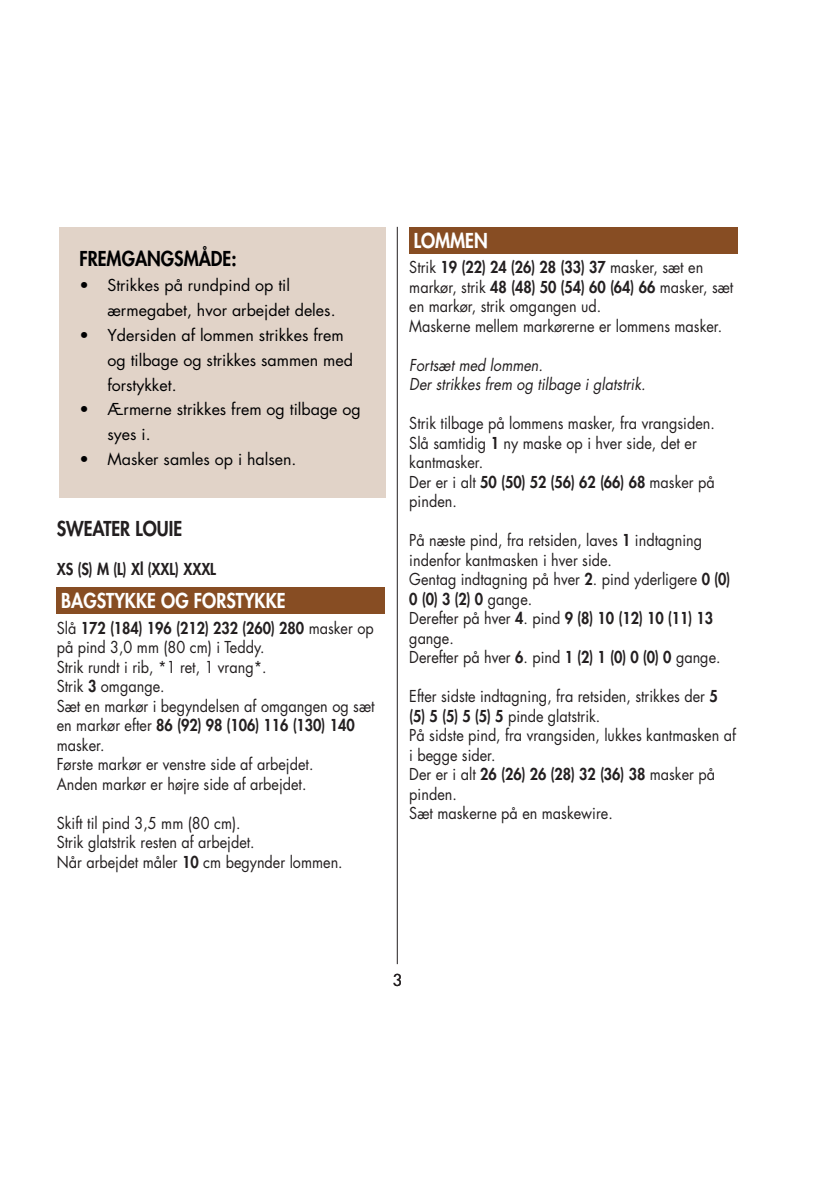
<style>
.page{position:relative;width:840px;height:1191px;background:#fff}
.page>*{position:absolute;margin:0;border:0;box-sizing:border-box;transform-origin:0 0}
.t1{font:800 20px "Futura Std";color:#fff;scale:.9 1}
.t2{font:800 20px "Futura Std";color:#000001;scale:.9 1}
.t3{font:800 20px "Futura Std";color:#231f20;scale:.9 1}
.t4{font:16px/19.6px "Futura Std";color:#231f20;scale:.9 1}
.t5{font:16px/24.8px "Futura Std";color:#000001}
.t6{font:italic 16px "Futura Std";color:#231f20;scale:.9 1}
.t7{font:800 16px "Futura Std";color:#231f20;scale:.9 1}
.t8{font:16px "Futura Std";color:#231f20}
.s1{font-weight:800}
</style>
<div class="page">
<hr style="left:397px;top:227px;width:1px;height:737px;background:#231f20">
<div style="left:57px;top:587px;width:327px;height:27px;background:#874d23"></div>
<div style="left:409px;top:227px;width:328px;height:26px;background:#874d23"></div>
<div style="left:59px;top:227px;width:326px;height:270px;background:#e1d3c8"></div>
<p class="t2" style="left:79px;top:246px;width:176px">FREMGANGSMÅDE:</p>
<p class="t5" style="left:107px;top:273px;width:229px;text-indent:-28px">• Strikkes på rundpind op til ærmegabet, hvor arbejdet deles.</p>
<p class="t5" style="left:107px;top:323px;width:247px;text-indent:-28px">• Ydersiden af lommen strikkes frem og tilbage og strikkes sammen med forstykket.</p>
<p class="t5" style="left:107px;top:397px;width:255px;text-indent:-28px">• Ærmerne strikkes frem og tilbage og syes i.</p>
<p class="t5" style="left:79px;top:447px;width:218px">• Masker samles op i halsen.</p>
<p class="t3" style="left:57px;top:516px;width:141px">SWEATER LOUIE</p>
<p class="t7" style="left:57px;top:559px;width:178px">XS (S) M (L) Xl (XXL) XXXL</p>
<p class="t1" style="left:61px;top:588px;width:251px">BAGSTYKKE OG FORSTYKKE</p>
<p class="t4" style="left:57px;top:618px;width:353px">Slå <span class="s1">172 (184) 196 (212) 232 (260) 280</span> masker op på pind 3,0 mm (80 cm) i Teddy.</p>
<p class="t4" style="left:57px;top:657px;width:235px">Strik rundt i rib, *1 ret, 1 vrang*.</p>
<p class="t4" style="left:57px;top:676px;width:121px">Strik <span class="s1">3</span> omgange.</p>
<p class="t4" style="left:57px;top:696px;width:354px">Sæt en markør i begyndelsen af omgangen og sæt en markør efter <span class="s1">86 (92) 98 (106) 116 (130) 140 </span>masker.</p>
<p class="t4" style="left:57px;top:754px;width:286px">Første markør er venstre side af arbejdet.</p>
<p class="t4" style="left:57px;top:774px;width:279px">Anden markør er højre side af arbejdet.</p>
<p class="t4" style="left:57px;top:813px;width:206px">Skift til pind 3,5 mm (80 cm).</p>
<p class="t4" style="left:57px;top:832px;width:221px">Strik glatstrik resten af arbejdet.</p>
<p class="t4" style="left:57px;top:852px;width:319px">Når arbejdet måler <span class="s1">10</span> cm begynder lommen.</p>
<p class="t1" style="left:413px;top:228px;width:84px">LOMMEN</p>
<p class="t4" style="left:409px;top:257px;width:361px">Strik <span class="s1">19 (22) 24 (26) 28 (33) 37</span> masker, sæt en markør, strik <span class="s1">48 (48) 50 (54) 60 (64) 66</span> masker, sæt en markør, strik omgangen ud.</p>
<p class="t4" style="left:409px;top:316px;width:349px">Maskerne mellem markørerne er lommens masker.</p>
<p class="t6" style="left:409px;top:354px;width:150px">Fortsæt med lommen.</p>
<p class="t6" style="left:409px;top:374px;width:264px">Der strikkes frem og tilbage i glatstrik.</p>
<p class="t4" style="left:409px;top:413px;width:341px">Strik tilbage på lommens masker, fra vrangsiden.</p>
<p class="t4" style="left:409px;top:433px;width:321px">Slå samtidig <span class="s1">1</span> ny maske op i hver side, det er kantmasker.</p>
<p class="t4" style="left:409px;top:472px;width:341px">Der er i alt <span class="s1">50 (50) 52 (56) 62 (66) 68</span> masker på pinden.</p>
<p class="t4" style="left:409px;top:530px;width:327px">På næste pind, fra retsiden, laves <span class="s1">1</span> indtagning indenfor kantmasken i hver side.</p>
<p class="t4" style="left:409px;top:569px;width:358px">Gentag indtagning på hver <span class="s1">2</span>. pind yderligere <span class="s1">0 (0)<br>0 (0) 3 (2) 0</span> gange.</p>
<p class="t4" style="left:409px;top:608px;width:339px">Derefter på hver <span class="s1">4</span>. pind <span class="s1">9 (8) 10 (12) 10 (11) 13 </span>gange.</p>
<p class="t4" style="left:409px;top:647px;width:347px">Derefter på hver <span class="s1">6</span>. pind <span class="s1">1 (2) 1 (0) 0 (0) 0</span> gange.</p>
<p class="t4" style="left:409px;top:686px;width:344px">Efter sidste indtagning, fra retsiden, strikkes der <span class="s1">5 (5) 5 (5) 5 (5) 5</span> pinde glatstrik.</p>
<p class="t4" style="left:409px;top:725px;width:364px">På sidste pind, fra vrangsiden, lukkes kantmasken af i begge sider.</p>
<p class="t4" style="left:409px;top:764px;width:341px">Der er i alt <span class="s1">26 (26) 26 (28) 32 (36) 38</span> masker på pinden.</p>
<p class="t4" style="left:409px;top:803px;width:227px">Sæt maskerne på en maskewire.</p>
<p class="t8" style="left:392px;top:969px;width:11px">3</p>
</div>
